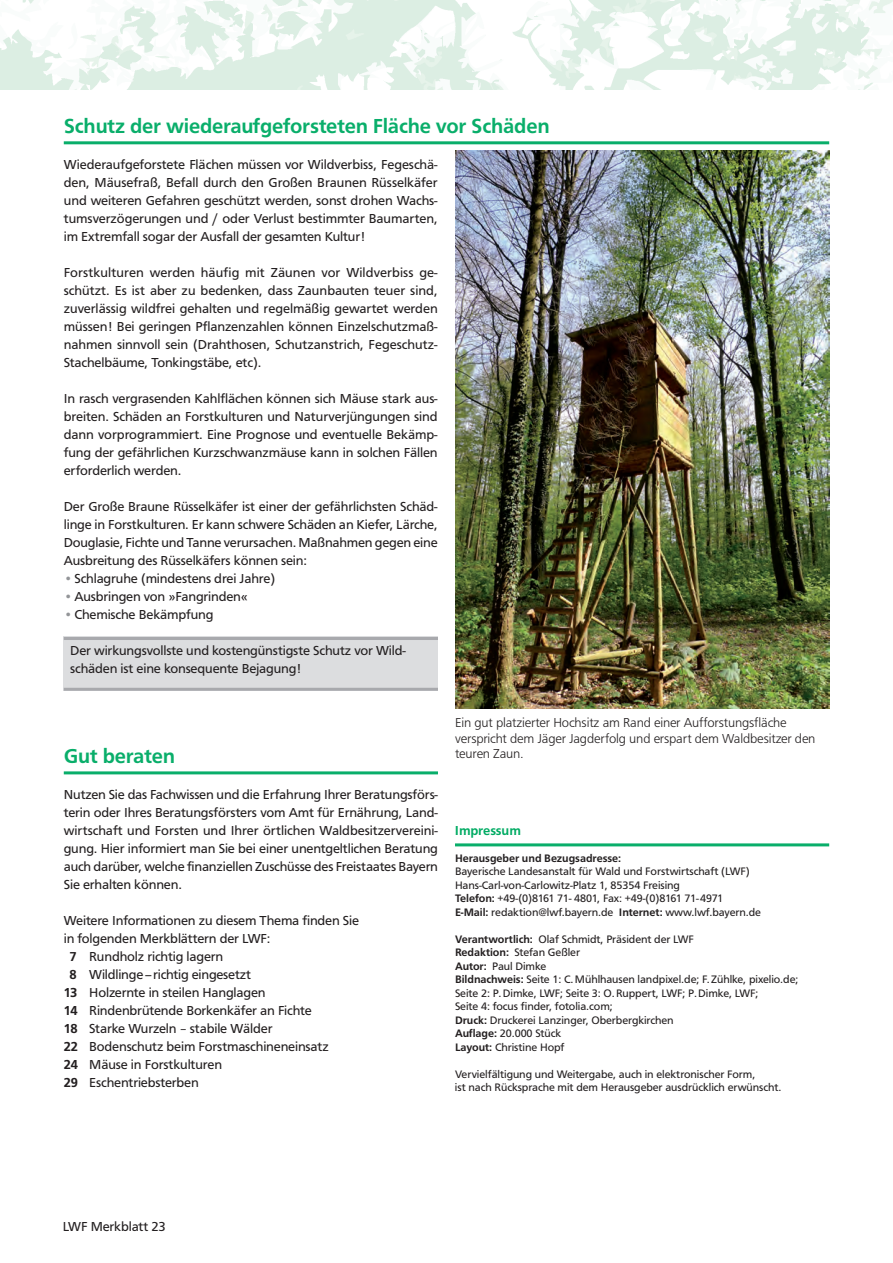
<style>
.page{position:relative;width:893px;height:1263px;background:#fff}
.page>*{position:absolute;margin:0;border:0;box-sizing:border-box;transform-origin:0 0}
.t1{font:500 21px "Front Page";letter-spacing:-.01em;color:#09ae6a}
._03_mb-Fließtext-Blo{font:13.5px/18px "Front Page";letter-spacing:-.01em;color:#231f20;text-align:justify}
._04_mb-Hinweis{font:13.5px/18px "Front Page";letter-spacing:-.01em;color:#231f20}
._04_mb-Kastentext{font:13.5px/18px "Front Page";letter-spacing:-.01em;color:#231f20}
.t2{font:300 13.5px/15.8px "Front Page";letter-spacing:-.01em;color:#231f20}
._03_mb-Aufzählung{font:13.5px "Front Page";letter-spacing:-.01em;color:#231f20}
.t3{font:500 13.5px "Front Page";letter-spacing:-.01em;color:#00ab63}
.t4{font:11.25px/13.5px "Front Page";letter-spacing:-.005em;color:#231f20}
.s1{color:#939598}
.s2{font-weight:500}
.s3{font-family:"Saxony";font-style:italic}
</style>
<div class="page">
<img style="left:0;top:0;width:893px;height:89px">
<hr style="left:64px;top:141px;width:765px;height:3px;background:#09ae6a">
<hr style="left:455px;top:843px;width:374px;height:3px;background:#09ae6a">
<div style="left:64px;top:637px;width:374px;height:54px;background:#dcdddf"></div>
<hr style="left:64px;top:637px;width:374px;height:3px;background:#a8a9ad">
<hr style="left:64px;top:688px;width:374px;height:3px;background:#a8a9ad">
<img style="left:455px;top:151px;width:374px;height:558px">
<hr style="left:64px;top:771px;width:374px;height:3px;background:#09ae6a">
<h2 class="t1" style="left:64px;top:114px;width:487px">Schutz der wiederaufgeforsteten Fläche vor Schäden</h2>
<p class="_03_mb-Fließtext-Blo" style="left:64px;top:155px;width:375px">Wiederaufgeforstete Flächen müssen vor Wildverbiss, Fegeschä&shy;den, Mäusefraß, Befall durch den Großen Braunen Rüsselkäfer und weiteren Gefahren geschützt werden, sonst drohen Wachs&shy;tumsverzögerungen und / oder Verlust bestimmter Baumarten, im Extremfall sogar der Ausfall der gesamten Kultur!</p>
<p class="_03_mb-Fließtext-Blo" style="left:64px;top:263px;width:375px">Forstkulturen werden häufig mit Zäunen vor Wildverbiss ge&shy;schützt. Es ist aber zu bedenken, dass Zaunbauten teuer sind, zuverlässig wildfrei gehalten und regelmäßig gewartet werden müssen! Bei geringen Pflanzenzahlen können Einzelschutzmaß&shy;nahmen sinnvoll sein (Drahthosen, Schutzanstrich, Fegeschutz-Stachelbäume, Tonkingstäbe, etc).</p>
<p class="_03_mb-Fließtext-Blo" style="left:64px;top:389px;width:375px">In rasch vergrasenden Kahlflächen können sich Mäuse stark aus&shy;breiten. Schäden an Forstkulturen und Naturverjüngungen sind dann vorprogrammiert. Eine Prognose und eventuelle Bekämp&shy;fung der gefährlichen Kurzschwanzmäuse kann in solchen Fällen erforderlich werden.</p>
<p class="_03_mb-Fließtext-Blo" style="left:64px;top:497px;width:375px">Der Große Braune Rüsselkäfer ist einer der gefährlichsten Schäd&shy;linge in Forstkulturen. Er kann schwere Schäden an Kiefer, Lärche, Douglasie, Fichte und Tanne verursachen. Maßnahmen gegen eine Ausbreitung des Rüsselkäfers können sein:</p>
<p class="_03_mb-Aufzählung" style="left:64px;top:571px;width:213px"><span class="s1">•</span> Schlagruhe (mindestens drei Jahre)</p>
<p class="_03_mb-Aufzählung" style="left:64px;top:589px;width:186px"><span class="s1">•</span> Ausbringen von »Fangrinden«</p>
<p class="_03_mb-Aufzählung" style="left:64px;top:607px;width:151px"><span class="s1">•</span> Chemische Bekämpfung</p>
<p class="_04_mb-Kastentext" style="left:70px;top:641px;width:337px">Der wirkungsvollste und kostengünstigste Schutz vor Wild&shy;schäden ist eine konsequente Bejagung!</p>
<p class="t2" style="left:455px;top:715px;width:362px">Ein gut platzierter Hochsitz am Rand einer Aufforstungsfläche verspricht dem Jäger Jagderfolg und erspart dem Waldbesitzer den</p>
<h2 class="t1" style="left:64px;top:744px;width:113px">Gut beraten</h2>
<p class="t2" style="left:455px;top:746px;width:70px">teuren Zaun.</p>
<p class="_03_mb-Fließtext-Blo" style="left:64px;top:785px;width:376px">Nutzen Sie das Fachwissen und die Erfahrung Ihrer Beratungsförs&shy;terin oder Ihres Beratungsförsters vom Amt für Ernährung, Land&shy;wirtschaft und Forsten und Ihrer örtlichen Waldbesitzervereini&shy;gung. Hier informiert man Sie bei einer unentgeltlichen Beratung auch darüber, welche finanziellen Zuschüsse des Freistaates Bayern Sie erhalten können.</p>
<p class="_04_mb-Kastentext" style="left:64px;top:911px;width:297px">Weitere Informationen zu diesem Thema finden Sie in folgenden Merkblättern der LWF:</p>
<p class="_04_mb-Hinweis" style="left:69px;top:947px;width:183px"><span class="s2">7</span> Rundholz richtig lagern<br><span class="s2">8</span> Wildlinge–richtig eingesetzt</p>
<p class="_04_mb-Hinweis" style="left:64px;top:983px;width:266px"><span class="s2">13</span> Holzernte in steilen Hanglagen<br><span class="s2">14</span> Rindenbrütende Borkenkäfer an Fichte <span class="s2">18</span> Starke Wurzeln <span class="s3">–</span> stabile Wälder<br><span class="s2">22</span> Bodenschutz beim Forstmaschineneinsatz <span class="s2">24</span> Mäuse in Forstkulturen</p>
<p class="_04_mb-Hinweis" style="left:64px;top:1073px;width:136px"><span class="s2">29</span> Eschentriebsterben</p>
<h2 class="t3" style="left:455px;top:823px;width:67px">Impressum</h2>
<p class="t4" style="left:455px;top:851px;width:308px"><span class="s2">Herausgeber und Bezugsadresse:<br></span>Bayerische Landesanstalt für Wald und Forstwirtschaft (LWF)<br>Hans-Carl-von-Carlowitz-Platz 1, 85354 Freising<br><span class="s2">Telefon:</span> +49-(0)8161 71- 4801, Fax: +49-(0)8161 71-4971<br><span class="s2">E-Mail:</span> redaktion@lwf.bayern.de <span class="s2">Internet:</span> www.lwf.bayern.de</p>
<p class="t4" style="left:455px;top:932px;width:345px"><span class="s2">Verantwortlich:</span> Olaf Schmidt, Präsident der LWF<br><span class="s2">Redaktion:</span> Stefan Geßler<br><span class="s2">Autor:</span> Paul Dimke<br><span class="s2">Bildnachweis:</span> Seite 1: C.Mühlhausen landpixel.de; F.Zühlke, pixelio.de; Seite 2: P.Dimke, LWF; Seite 3: O.Ruppert, LWF; P.Dimke, LWF;<br>Seite 4: focus finder, fotolia.com;<br><span class="s2">Druck:</span> Druckerei Lanzinger, Oberbergkirchen<br><span class="s2">Auflage:</span> 20.000 Stück<br><span class="s2">Layout:</span> Christine Hopf</p>
<p class="t4" style="left:455px;top:1067px;width:328px">Vervielfältigung und Weitergabe, auch in elektronischer Form,<br>ist nach Rücksprache mit dem Herausgeber ausdrücklich erwünscht.</p>
<p class="_03_mb-Fließtext-Blo" style="left:63px;top:1217px;width:105px">LWF Merkblatt 23</p>
</div>
